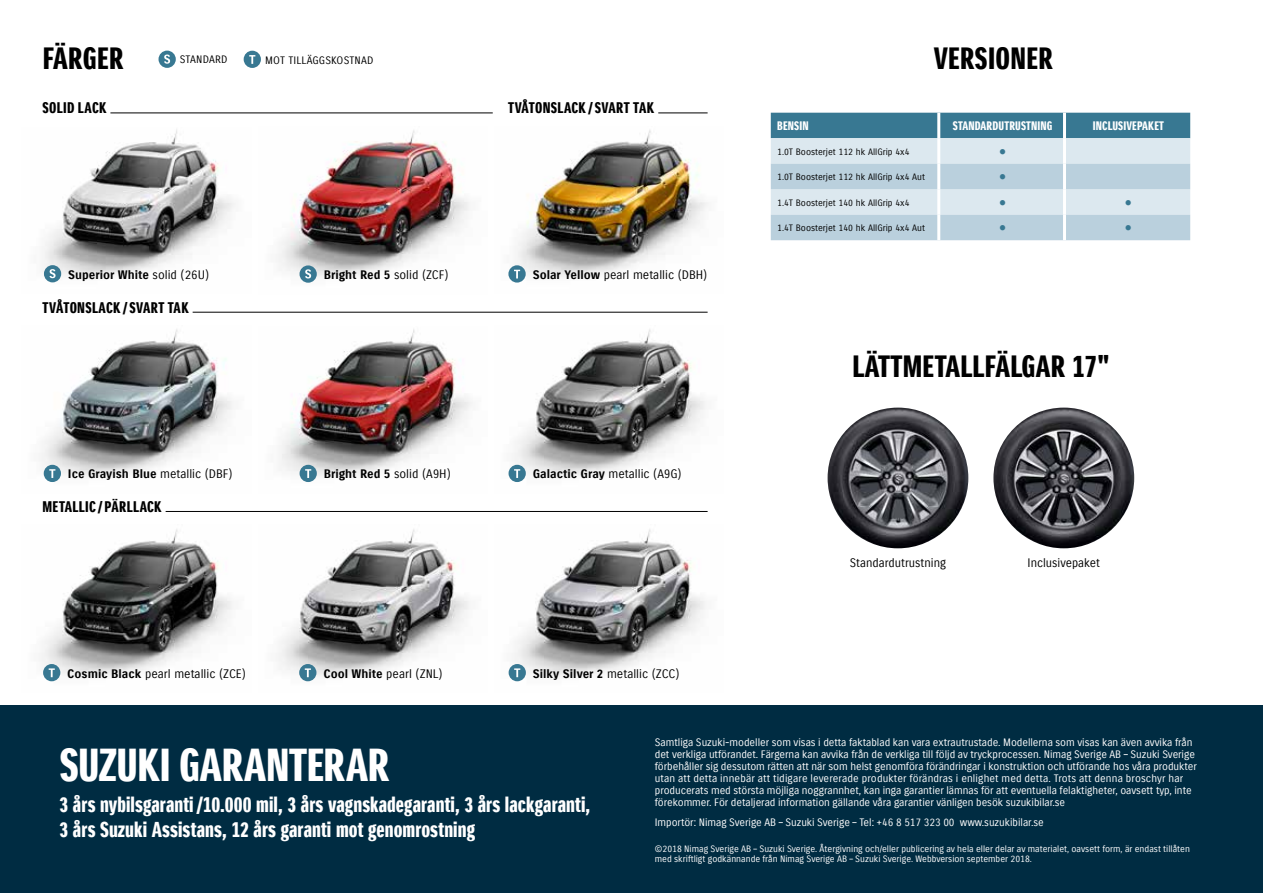
<style>
.page{position:relative;width:1263px;height:893px;background:#fff}
.page>*{position:absolute;margin:0;border:0;box-sizing:border-box;transform-origin:0 0}
.t1{font:45px "Suzuki PRO Headline";letter-spacing:-.005em;color:#fff}
.t2{font:30px "Suzuki PRO Headline";letter-spacing:.01em;color:#000}
.t3{font:21px/25.2px "Suzuki PRO Headline";letter-spacing:.005em;color:#fff}
.t4{font:600 19.5px "Minion Pro";color:#387892}
.t5{font:15px "Suzuki PRO Headline";letter-spacing:.02em;color:#000}
.t6{font:12px "Suzuki PRO Regular";color:#000}
.t7{font:12px "Suzuki PRO Bold";color:#000}
.t8{font:12px "Suzuki PRO Headline";letter-spacing:.01em;color:#fff}
.t9{font:10.5px/12px "Suzuki PRO Regular";letter-spacing:-.005em;color:#fff}
.t10{font:10.5px "Suzuki PRO Regular";letter-spacing:.015em;color:#000}
.t11{font:9px/10.8px "Suzuki PRO Regular";color:#fff}
.t12{font:9px "Suzuki PRO Regular";color:#000}
.s1{font-family:"Suzuki PRO Regular"}
.s2{font-family:"Suzuki PRO Bold"}
</style>
<div class="page">
<div style="left:0;top:706px;width:1263px;height:187px;background:#002c42"></div>
<svg style="left:771px;top:113px;width:419px;height:127px;background:#aec8d5"></svg>
<hr style="left:937px;top:113px;width:3px;height:25px;background:#fff">
<hr style="left:1063px;top:113px;width:3px;height:25px;background:#fff">
<hr style="left:937px;top:138px;width:3px;height:26px;background:#fff">
<hr style="left:1063px;top:138px;width:3px;height:26px;background:#fff">
<hr style="left:937px;top:164px;width:3px;height:25px;background:#fff">
<hr style="left:1063px;top:164px;width:3px;height:25px;background:#fff">
<hr style="left:937px;top:189px;width:3px;height:26px;background:#fff">
<hr style="left:1063px;top:189px;width:3px;height:26px;background:#fff">
<hr style="left:937px;top:215px;width:3px;height:25px;background:#fff">
<hr style="left:1063px;top:215px;width:3px;height:25px;background:#fff">
<img style="left:993px;top:408px;width:141px;height:140px;border-radius:70px">
<img style="left:827px;top:408px;width:141px;height:140px;border-radius:70px">
<hr style="left:193px;top:312px;width:515px;height:1px;background:#000">
<hr style="left:110px;top:113px;width:383px;height:1px;background:#000">
<hr style="left:658px;top:113px;width:50px;height:1px;background:#000">
<hr style="left:166px;top:511px;width:542px;height:1px;background:#000">
<div style="left:159px;top:51px;width:17px;height:17px;background:#387892;border-radius:50%"></div>
<svg style="left:164px;top:55px;width:6px;height:9px"></svg>
<div style="left:244px;top:51px;width:17px;height:17px;background:#387892;border-radius:50%"></div>
<svg style="left:249px;top:55px;width:6px;height:9px"></svg>
<img style="left:517px;top:130px;width:191px;height:147px">
<svg style="left:508px;top:265px;width:18px;height:18px"></svg>
<svg style="left:514px;top:270px;width:6px;height:8px"></svg>
<img style="left:278px;top:130px;width:191px;height:152px">
<svg style="left:299px;top:265px;width:18px;height:18px"></svg>
<svg style="left:305px;top:269px;width:6px;height:9px"></svg>
<img style="left:43px;top:129px;width:192px;height:154px">
<div style="left:44px;top:265px;width:17px;height:17px;background:#387892;border-radius:50%"></div>
<svg style="left:49px;top:269px;width:7px;height:9px"></svg>
<img style="left:41px;top:329px;width:191px;height:153px">
<div style="left:44px;top:465px;width:17px;height:17px;background:#387892;border-radius:50%"></div>
<svg style="left:49px;top:469px;width:6px;height:9px"></svg>
<img style="left:281px;top:329px;width:191px;height:153px">
<div style="left:300px;top:465px;width:17px;height:17px;background:#387892;border-radius:50%"></div>
<svg style="left:305px;top:469px;width:6px;height:9px"></svg>
<img style="left:509px;top:329px;width:196px;height:153px">
<div style="left:508px;top:465px;width:18px;height:17px;background:#387892;border-radius:50%"></div>
<svg style="left:514px;top:469px;width:6px;height:9px"></svg>
<img style="left:508px;top:529px;width:197px;height:153px">
<div style="left:509px;top:664px;width:17px;height:17px;background:#387892;border-radius:50%"></div>
<svg style="left:514px;top:668px;width:6px;height:9px"></svg>
<img style="left:278px;top:529px;width:191px;height:153px">
<div style="left:299px;top:664px;width:17px;height:17px;background:#387892;border-radius:50%"></div>
<svg style="left:305px;top:668px;width:6px;height:9px"></svg>
<img style="left:41px;top:529px;width:191px;height:153px">
<div style="left:43px;top:664px;width:17px;height:17px;background:#387892;border-radius:50%"></div>
<svg style="left:49px;top:668px;width:6px;height:9px"></svg>
<h2 class="t2" style="left:43px;top:40px;width:83px">FÄRGER</h2>
<h3 class="t5" style="left:43px;top:99px;width:66px">SOLID LACK</h3>
<p class="t10" style="left:180px;top:53px;width:49px">STANDARD</p>
<p class="t10" style="left:265px;top:53px;width:110px">MOT TILLÄGGSKOSTNAD</p>
<h3 class="t5" style="left:508px;top:99px;width:148px">TVÅTONSLACK/SVART TAK</h3>
<p class="t7" style="left:68px;top:267px;width:142px">Superior White <span class="s1">solid (26U)</span></p>
<p class="t7" style="left:324px;top:267px;width:126px">Bright Red 5 <span class="s1">solid (ZCF)</span></p>
<p class="t6" style="left:533px;top:267px;width:176px"><span class="s2">Solar Yellow</span> pearl metallic (DBH)</p>
<h3 class="t5" style="left:43px;top:298px;width:148px">TVÅTONSLACK/SVART TAK</h3>
<p class="t7" style="left:68px;top:467px;width:166px">Ice Grayish Blue <span class="s1">metallic (DBF)</span></p>
<p class="t7" style="left:324px;top:467px;width:128px">Bright Red 5 <span class="s1">solid (A9H)</span></p>
<p class="t6" style="left:533px;top:467px;width:150px"><span class="s2">Galactic Gray</span> metallic (A9G)</p>
<h3 class="t5" style="left:43px;top:497px;width:121px">METALLIC/PÄRLLACK</h3>
<p class="t6" style="left:67px;top:666px;width:180px"><span class="s2">Cosmic Black</span> pearl metallic (ZCE)</p>
<p class="t6" style="left:323px;top:666px;width:121px"><span class="s2">Cool White</span> pearl (ZNL)</p>
<p class="t6" style="left:533px;top:666px;width:148px"><span class="s2">Silky Silver 2</span> metallic (ZCC)</p>
<h2 class="t2" style="left:934px;top:40px;width:121px">VERSIONER</h2>
<p class="t8" style="left:777px;top:119px;width:33px">BENSIN</p>
<p class="t8" style="left:953px;top:119px;width:101px">STANDARDUTRUSTNING</p>
<p class="t8" style="left:1093px;top:119px;width:73px">INCLUSIVEPAKET</p>
<p class="t12" style="left:777px;top:146px;width:134px">1.0T Boosterjet 112 hk AllGrip 4x4</p>
<h3 class="t4" style="left:999px;top:136px;width:9px">•</h3>
<p class="t12" style="left:777px;top:171px;width:149px">1.0T Boosterjet 112 hk AllGrip 4x4 Aut</p>
<h3 class="t4" style="left:999px;top:162px;width:9px">•</h3>
<p class="t12" style="left:777px;top:197px;width:134px">1.4T Boosterjet 140 hk AllGrip 4x4</p>
<h3 class="t4" style="left:999px;top:187px;width:9px">•</h3>
<h3 class="t4" style="left:1124px;top:187px;width:9px">•</h3>
<p class="t12" style="left:777px;top:222px;width:149px">1.4T Boosterjet 140 hk AllGrip 4x4 Aut</p>
<h3 class="t4" style="left:999px;top:213px;width:9px">•</h3>
<h3 class="t4" style="left:1124px;top:213px;width:9px">•</h3>
<h2 class="t2" style="left:852px;top:348px;width:258px">LÄTTMETALLFÄLGAR 17"</h2>
<p class="t6" style="left:850px;top:556px;width:98px">Standardutrustning</p>
<p class="t6" style="left:1027px;top:556px;width:74px">Inclusivepaket</p>
<h1 class="t1" style="left:60px;top:738px;width:331px">SUZUKI GARANTERAR</h1>
<h3 class="t3" style="left:60px;top:792px;width:532px">3 års nybilsgaranti/10.000 mil, 3 års vagnskadegaranti, 3 års lackgaranti,<br>3 års Suzuki Assistans, 12 års garanti mot genomrostning</h3>
<p class="t9" style="left:655px;top:736px;width:543px">Samtliga Suzuki-modeller som visas i detta faktablad kan vara extrautrustade. Modellerna som visas kan även avvika från det verkliga utförandet. Färgerna kan avvika från de verkliga till följd av tryckprocessen. Nimag Sverige AB – Suzuki Sverige förbehåller sig dessutom rätten att när som helst genomföra förändringar i konstruktion och utförande hos våra produkter utan att detta innebär att tidigare levererade produkter förändras i enlighet med detta. Trots att denna broschyr har producerats med största möjliga noggrannhet, kan inga garantier lämnas för att eventuella felaktigheter, oavsett typ, inte förekommer. För detaljerad information gällande våra garantier vänligen besök suzukibilar.se</p>
<p class="t9" style="left:655px;top:816px;width:390px">Importör: Nimag Sverige AB – Suzuki Sverige – Tel: +46 8 517 323 00 www.suzukibilar.se</p>
<p class="t11" style="left:655px;top:843px;width:536px">©2018 Nimag Sverige AB – Suzuki Sverige. Återgivning och/eller publicering av hela eller delar av materialet, oavsett form, är endast tillåten med skriftligt godkännande från Nimag Sverige AB – Suzuki Sverige. Webbversion september 2018.</p>
</div>
